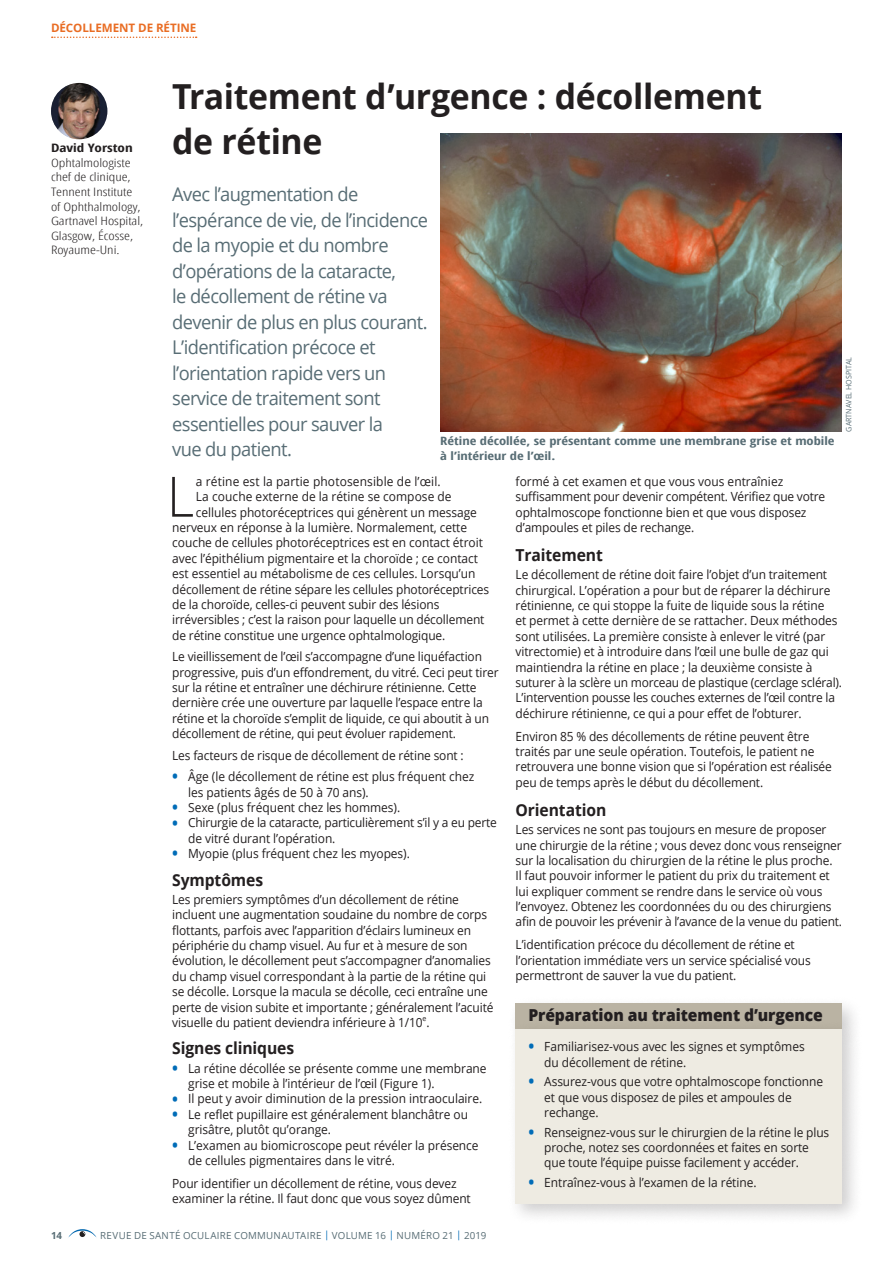
<style>
.page{position:relative;width:893px;height:1263px;background:#fff}
.page>*{position:absolute;margin:0;border:0;box-sizing:border-box;transform-origin:0 0}
.t1{font:300 55.65px "Open Sans";color:#231f20;scale:.95 1}
.t2{font:700 34.5px/45px "Open Sans";letter-spacing:-.01em;color:#231f20}
.t3{font:18.9px/25.5px "Open Sans";letter-spacing:-.03em;color:#586d75}
.t4{font:700 16.5px "Open Sans";letter-spacing:-.005em;color:#231f20;scale:.95 1}
.t5{font:800 16.5px "Open Sans";letter-spacing:-.005em;color:#231f20;scale:.95 1}
.t6{font:12.6px/15.3px "Open Sans";letter-spacing:-.01em;color:#231f20;scale:.95 1}
.t7{font:12.6px "Open Sans";letter-spacing:.01em;color:#231f20;scale:.95 1}
.t8{font:300 11.7px/14.5px "Open Sans Condensed";color:#231f20;scale:1.3 1}
.t9{font:700 11.7px "Open Sans";letter-spacing:-.005em;color:#e96d24}
.t10{font:700 11.7px "Open Sans Condensed";color:#231f20;scale:1.3 1}
.t11{font:700 11.55px/14.7px "Open Sans Condensed";color:#586d75;scale:1.26 1}
.t12{font:9.75px "Open Sans";letter-spacing:.025em;color:#586d75}
.t13{font:700 9.75px "Open Sans";color:#586d75}
.t14{font:7.5px "Open Sans";color:#586d75;scale:.95 1}
.t15{font:7.35px "Open Sans";color:#231f20;scale:.95 1}
.s1{font-weight:700;font-size:16.5px;color:#006cb7}
.s2{color:#006cb7}
</style>
<div class="page">
<svg style="left:68px;top:1229px;width:29px;height:9px"></svg>
<img style="left:51px;top:83px;width:56px;height:56px;border-radius:28px">
<div style="left:516px;top:1003px;width:326px;height:26px;background:#bab3a3"></div>
<div style="left:507px;top:1021px;width:356px;height:204px;background:#231f20;opacity:.22"></div>
<div style="left:516px;top:1029px;width:326px;height:174px;background:#eeebe2"></div>
<svg style="left:52px;top:37px;width:145px;height:1px"></svg>
<img style="left:440px;top:134px;width:402px;height:298px">
<p class="t9" style="left:51px;top:20px;width:147px">DÉCOLLEMENT DE RÉTINE</p>
<p class="t10" style="left:51px;top:140px;width:64px">David Yorston</p>
<p class="t8" style="left:51px;top:155px;width:73px">Ophtalmologiste chef de clinique,<br>Tennent Institute of Ophthalmology,<br>Gartnavel Hospital,<br>Glasgow, Écosse,<br>Royaume-Uni.</p>
<h2 class="t2" style="left:172px;top:73px;width:591px">Traitement d’urgence : décollement de rétine</h2>
<p class="t3" style="left:172px;top:181px;width:257px">Avec l’augmentation de l’espérance de vie, de l’incidence de la myopie et du nombre d’opérations de la cataracte,<br>le décollement de rétine va devenir de plus en plus courant.<br>L’identification précoce et l’orientation rapide vers un service de traitement sont essentielles pour sauver la<br>vue du patient.</p>
<p class="t11" style="left:440px;top:433px;width:314px">Rétine décollée, se présentant comme une membrane grise et mobile à l’intérieur de l’œil.</p>
<p class="t14" style="left:843px;top:432px;width:80px;rotate:-90deg">GARTNAVEL HOSPITAL</p>
<h1 class="t1" style="left:167px;top:458px;width:30px">L</h1>
<p class="t7" style="left:196px;top:473px;width:259px">a rétine est la partie photosensible de l’œil.</p>
<p class="t6" style="left:196px;top:489px;width:271px">La couche externe de la rétine se compose de</p>
<p class="t6" style="left:196px;top:504px;width:297px">cellules photoréceptrices qui génèrent un message</p>
<p class="t6" style="left:172px;top:519px;width:312px">nerveux en réponse à la lumière. Normalement, cette</p>
<p class="t6" style="left:172px;top:535px;width:329px">couche de cellules photoréceptrices est en contact étroit</p>
<p class="t6" style="left:172px;top:550px;width:323px">avec l’épithélium pigmentaire et la choroïde ; ce contact</p>
<p class="t6" style="left:172px;top:566px;width:321px">est essentiel au métabolisme de ces cellules. Lorsqu’un</p>
<p class="t6" style="left:172px;top:581px;width:335px">décollement de rétine sépare les cellules photoréceptrices</p>
<p class="t6" style="left:172px;top:596px;width:283px">de la choroïde, celles-ci peuvent subir des lésions</p>
<p class="t6" style="left:172px;top:612px;width:330px">irréversibles ; c’est la raison pour laquelle un décollement</p>
<p class="t6" style="left:172px;top:627px;width:289px">de rétine constitue une urgence ophtalmologique.</p>
<p class="t6" style="left:172px;top:649px;width:345px">Le vieillissement de l’œil s’accompagne d’une liquéfaction progressive, puis d’un effondrement, du vitré. Ceci peut tirer sur la rétine et entraîner une déchirure rétinienne. Cette dernière crée une ouverture par laquelle l’espace entre la rétine et la choroïde s’emplit de liquide, ce qui aboutit à un décollement de rétine, qui peut évoluer rapidement.</p>
<p class="t6" style="left:172px;top:747px;width:308px">Les facteurs de risque de décollement de rétine sont :</p>
<p class="t6" style="left:188px;top:769px;width:303px;text-indent:-16px"><span class="s1">•</span> Âge (le décollement de rétine est plus fréquent chez les patients âgés de 50 à 70 ans).</p>
<p class="t6" style="left:172px;top:799px;width:242px"><span class="s1">•</span> Sexe (plus fréquent chez les hommes).</p>
<p class="t6" style="left:188px;top:815px;width:326px;text-indent:-16px"><span class="s1">•</span> Chirurgie de la cataracte, particulièrement s’il y a eu perte de vitré durant l’opération.</p>
<p class="t6" style="left:172px;top:846px;width:252px"><span class="s1">•</span> Myopie (plus fréquent chez les myopes).</p>
<h3 class="t4" style="left:172px;top:868px;width:97px">Symptômes</h3>
<p class="t6" style="left:172px;top:891px;width:340px">Les premiers symptômes d’un décollement de rétine incluent une augmentation soudaine du nombre de corps flottants, parfois avec l’apparition d’éclairs lumineux en périphérie du champ visuel. Au fur et à mesure de son évolution, le décollement peut s’accompagner d’anomalies du champ visuel correspondant à la partie de la rétine qui se décolle. Lorsque la macula se décolle, ceci entraîne une perte de vision subite et importante ; généralement l’acuité visuelle du patient deviendra inférieure à 1/10 .</p>
<p class="t15" style="left:423px;top:1013px;width:6px">e</p>
<h3 class="t4" style="left:172px;top:1037px;width:130px">Signes cliniques</h3>
<p class="t6" style="left:188px;top:1060px;width:316px;text-indent:-16px"><span class="s1">•</span> La rétine décollée se présente comme une membrane grise et mobile à l’intérieur de l’œil (Figure 1).</p>
<p class="t6" style="left:172px;top:1091px;width:328px"><span class="s1">•</span> Il peut y avoir diminution de la pression intraoculaire.</p>
<p class="t6" style="left:188px;top:1106px;width:296px;text-indent:-16px"><span class="s1">•</span> Le reflet pupillaire est généralement blanchâtre ou grisâtre, plutôt qu’orange.</p>
<p class="t6" style="left:188px;top:1137px;width:307px;text-indent:-16px"><span class="s1">•</span> L’examen au biomicroscope peut révéler la présence de cellules pigmentaires dans le vitré.</p>
<p class="t6" style="left:172px;top:1175px;width:316px">Pour identifier un décollement de rétine, vous devez examiner la rétine. Il faut donc que vous soyez dûment</p>
<p class="t13" style="left:51px;top:1228px;width:13px">14</p>
<p class="t12" style="left:100px;top:1228px;width:388px">REVUE DE SANTÉ OCULAIRE COMMUNAUTAIRE <span class="s2">|</span> VOLUME 16 <span class="s2">|</span> NUMÉRO 21 <span class="s2">|</span> 2019</p>
<p class="t6" style="left:516px;top:473px;width:327px">formé à cet examen et que vous vous entraîniez suffisamment pour devenir compétent. Vérifiez que votre ophtalmoscope fonctionne bien et que vous disposez d’ampoules et piles de rechange.</p>
<h3 class="t4" style="left:516px;top:543px;width:93px">Traitement</h3>
<p class="t6" style="left:516px;top:567px;width:345px">Le décollement de rétine doit faire l’objet d’un traitement chirurgical. L’opération a pour but de réparer la déchirure rétinienne, ce qui stoppe la fuite de liquide sous la rétine<br>et permet à cette dernière de se rattacher. Deux méthodes sont utilisées. La première consiste à enlever le vitré (par vitrectomie) et à introduire dans l’œil une bulle de gaz qui maintiendra la rétine en place ; la deuxième consiste à suturer à la sclère un morceau de plastique (cerclage scléral).<br>L’intervention pousse les couches externes de l’œil contre la déchirure rétinienne, ce qui a pour effet de l’obturer.</p>
<p class="t6" style="left:516px;top:728px;width:334px">Environ 85 % des décollements de rétine peuvent être traités par une seule opération. Toutefois, le patient ne retrouvera une bonne vision que si l’opération est réalisée peu de temps après le début du décollement.</p>
<h3 class="t4" style="left:516px;top:798px;width:97px">Orientation</h3>
<p class="t6" style="left:516px;top:822px;width:345px">Les services ne sont pas toujours en mesure de proposer une chirurgie de la rétine ; vous devez donc vous renseigner sur la localisation du chirurgien de la rétine le plus proche.<br>Il faut pouvoir informer le patient du prix du traitement et lui expliquer comment se rendre dans le service où vous l’envoyez. Obtenez les coordonnées du ou des chirurgiens afin de pouvoir les prévenir à l’avance de la venue du patient.</p>
<p class="t6" style="left:516px;top:937px;width:312px">L’identification précoce du décollement de rétine et l’orientation immédiate vers un service spécialisé vous permettront de sauver la vue du patient.</p>
<h3 class="t5" style="left:528px;top:1003px;width:312px">Préparation au traitement d’urgence</h3>
<p class="t6" style="left:544px;top:1039px;width:276px;text-indent:-16px"><span class="s1">•</span> Familiarisez-vous avec les signes et symptômes du décollement de rétine.</p>
<p class="t6" style="left:544px;top:1074px;width:295px;text-indent:-16px"><span class="s1">•</span> Assurez-vous que votre ophtalmoscope fonctionne et que vous disposez de piles et ampoules de rechange.</p>
<p class="t6" style="left:544px;top:1124px;width:301px;text-indent:-16px"><span class="s1">•</span> Renseignez-vous sur le chirurgien de la rétine le plus proche, notez ses coordonnées et faites en sorte que toute l’équipe puisse facilement y accéder.</p>
<p class="t6" style="left:528px;top:1174px;width:242px"><span class="s1">•</span> Entraînez-vous à l’examen de la rétine.</p>
</div>
